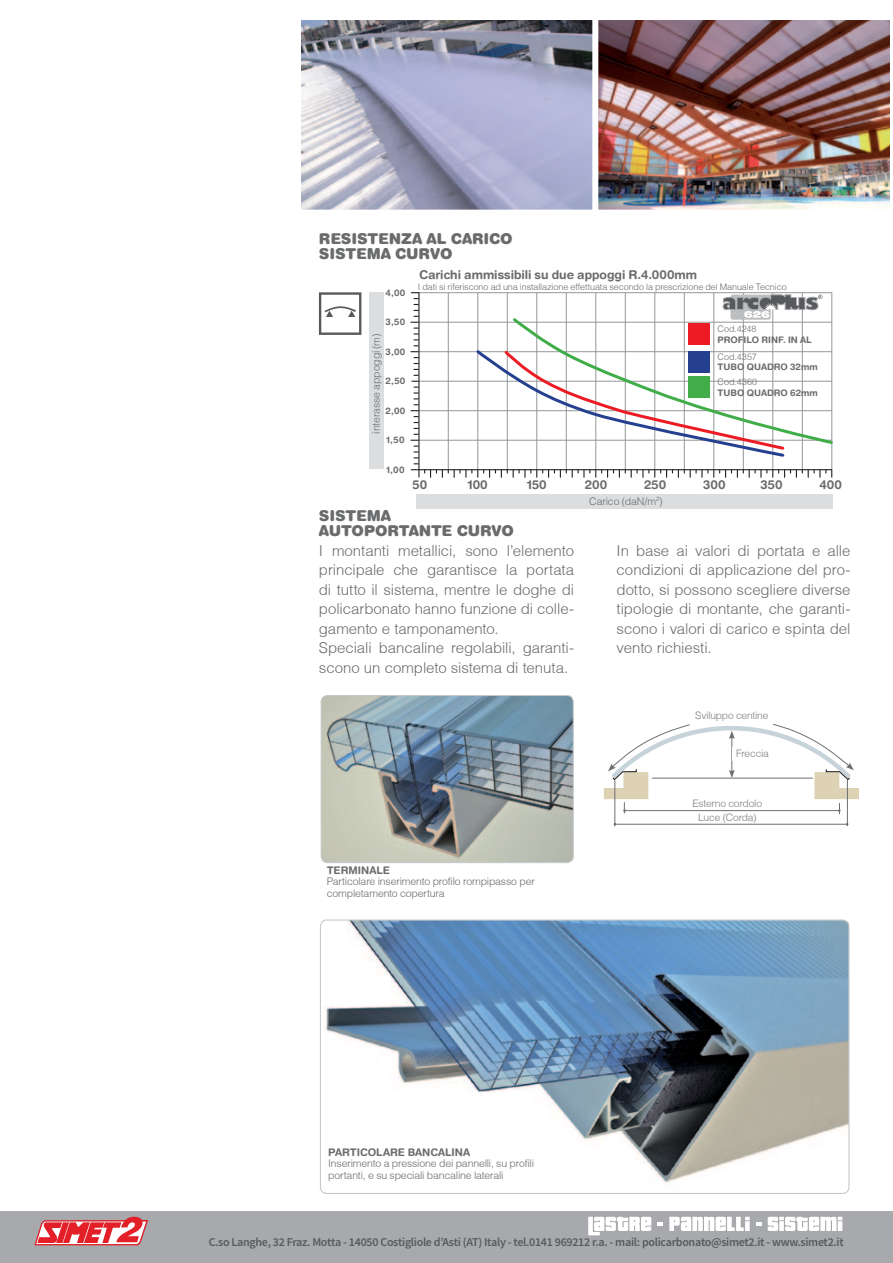
<style>
.page{position:relative;width:893px;height:1263px;background:#fff}
.page>*{position:absolute;margin:0;border:0;box-sizing:border-box;transform-origin:0 0}
.t1{font:300 15px/19.5px "Helvetica";letter-spacing:-.005em;color:#696b6d}
.t2{font:900 15px/15px "Helvetica Rounded";letter-spacing:-.02em;color:#696b6d}
.t3{font:700 12.3px "Helvetica Rounded";color:#696b6d}
.t4{font:700 12.15px "Helvetica Rounded";letter-spacing:-.005em;color:#696b6d}
.t5{font:600 12px "Source Sans Pro";letter-spacing:-.025em;color:#58595b}
.t6{font:300 10.5px/12px "Helvetica";letter-spacing:-.015em;color:#696b6d}
.t7{font:700 10.5px "Helvetica Rounded";color:#696b6d}
.t8{font:300 10.35px "Helvetica";letter-spacing:-.02em;color:#7b7d7f}
.t9{font:300 9px "Helvetica";letter-spacing:-.01em;color:#696b6d}
.t10{font:700 9px "Helvetica Rounded";letter-spacing:.005em;color:#696b6d}
</style>
<div class="page">
<hr style="left:419px;top:292px;width:412px;height:1px;background:#949698">
<hr style="left:419px;top:322px;width:412px;height:1px;background:#949698">
<hr style="left:419px;top:351px;width:412px;height:1px;background:#949698">
<hr style="left:419px;top:381px;width:412px;height:1px;background:#949698">
<hr style="left:419px;top:410px;width:412px;height:1px;background:#949698">
<hr style="left:419px;top:440px;width:412px;height:1px;background:#949698">
<hr style="left:831px;top:293px;width:1px;height:176px;background:#949698">
<hr style="left:448px;top:293px;width:1px;height:176px;background:#949698">
<hr style="left:418px;top:293px;width:1px;height:184px;background:#231f20">
<svg style="left:424px;top:470px;width:408px;height:7px"></svg>
<svg style="left:411px;top:292px;width:8px;height:172px"></svg>
<hr style="left:477px;top:293px;width:1px;height:176px;background:#949698">
<hr style="left:507px;top:293px;width:1px;height:176px;background:#949698">
<hr style="left:536px;top:293px;width:1px;height:176px;background:#949698">
<hr style="left:566px;top:293px;width:1px;height:176px;background:#949698">
<hr style="left:595px;top:293px;width:1px;height:176px;background:#949698">
<hr style="left:625px;top:293px;width:1px;height:176px;background:#949698">
<hr style="left:654px;top:293px;width:1px;height:176px;background:#949698">
<hr style="left:684px;top:293px;width:1px;height:176px;background:#949698">
<hr style="left:713px;top:293px;width:1px;height:176px;background:#949698">
<hr style="left:743px;top:293px;width:1px;height:176px;background:#949698">
<hr style="left:772px;top:293px;width:1px;height:176px;background:#949698">
<hr style="left:802px;top:293px;width:1px;height:176px;background:#949698">
<hr style="left:411px;top:469px;width:421px;height:1px;background:#231f20">
<div style="left:416px;top:494px;width:416px;height:15px;background:#dcddde"></div>
<div style="left:369px;top:292px;width:15px;height:177px;background:#dcddde"></div>
<svg style="left:319px;top:292px;width:42px;height:43px"></svg>
<img style="left:599px;top:21px;width:290px;height:188px">
<div style="left:595px;top:17px;width:298px;height:196px;border:3px solid #fff"></div>
<img style="left:302px;top:21px;width:289px;height:188px">
<div style="left:298px;top:17px;width:297px;height:196px;border:3px solid #fff"></div>
<img style="left:320px;top:921px;width:529px;height:272px">
<div style="left:320px;top:919px;width:529px;height:275px;border:1px solid #c7c9cb;border-radius:6px"></div>
<img style="left:321px;top:695px;width:251px;height:167px">
<div style="left:321px;top:695px;width:253px;height:168px;border:1px solid #c7c9cb;border-radius:6px"></div>
<hr style="left:847px;top:780px;width:1px;height:46px;background:#6d6f71">
<hr style="left:614px;top:780px;width:1px;height:46px;background:#6d6f71">
<hr style="left:615px;top:824px;width:232px;height:1px;background:#6d6f71">
<svg style="left:604px;top:724px;width:255px;height:90px"></svg>
<svg style="left:475px;top:294px;width:358px;height:164px"></svg>
<div style="left:732px;top:747px;width:41px;height:13px;background:#fff"></div>
<div style="left:0;top:1211px;width:893px;height:52px;background:#a7a9ac"></div>
<svg style="left:588px;top:1217px;width:63px;height:18px"></svg>
<svg style="left:657px;top:1222px;width:6px;height:3px"></svg>
<svg style="left:669px;top:1217px;width:81px;height:14px"></svg>
<svg style="left:756px;top:1222px;width:6px;height:3px"></svg>
<svg style="left:768px;top:1217px;width:74px;height:14px"></svg>
<svg style="left:34px;top:1217px;width:114px;height:28px"></svg>
<p class="t2" style="left:319px;top:231px;width:61px">RESISTENZ</p>
<p class="t2" style="left:412px;top:231px;width:71px">A AL CARICO</p>
<p class="t2" style="left:319px;top:246px;width:89px">SISTEMA CUR</p>
<p class="t2" style="left:430px;top:246px;width:23px">VO</p>
<p class="t10" style="left:386px;top:287px;width:21px">4,00</p>
<p class="t10" style="left:386px;top:316px;width:21px">3,50</p>
<p class="t10" style="left:386px;top:346px;width:21px">3,00</p>
<p class="t10" style="left:385px;top:375px;width:21px">2,50</p>
<p class="t10" style="left:385px;top:405px;width:21px">2,00</p>
<p class="t10" style="left:386px;top:435px;width:20px">1,50</p>
<p class="t10" style="left:386px;top:464px;width:20px">1,00</p>
<p class="t6" style="left:370px;top:434px;width:101px;rotate:-90deg">interasse appoggi (m)</p>
<p class="t4" style="left:419px;top:267px;width:280px">CARICHI AMMISSIBILI SU DUE APPOGGI R.4.000MM</p>
<p class="t9" style="left:418px;top:281px;width:370px">I dati si riferiscono ad una installazione effettuata secondo la prescrizione del Manuale Tecnico</p>
<p class="t9" style="left:718px;top:324px;width:40px">Cod.4248</p>
<p class="t10" style="left:718px;top:334px;width:7px">PROFILO</p>
<p class="t10" style="left:761px;top:334px;width:7px">RINF</p>
<p class="t10" style="left:783px;top:334px;width:30px">. IN AL</p>
<p class="t9" style="left:718px;top:351px;width:41px">Cod.4357</p>
<p class="t10" style="left:718px;top:362px;width:45px">TU BO QUADRO</p>
<p class="t10" style="left:790px;top:362px;width:29px">32MM</p>
<p class="t9" style="left:718px;top:376px;width:41px">Cod.4360</p>
<p class="t10" style="left:718px;top:387px;width:45px">TU BO QUADRO</p>
<p class="t10" style="left:790px;top:387px;width:29px">62MM</p>
<p class="t3" style="left:412px;top:477px;width:16px">50</p>
<p class="t3" style="left:468px;top:477px;width:21px">100</p>
<p class="t3" style="left:527px;top:477px;width:21px">150</p>
<p class="t3" style="left:585px;top:477px;width:24px">200</p>
<p class="t3" style="left:644px;top:477px;width:24px">250</p>
<p class="t3" style="left:703px;top:477px;width:24px">300</p>
<p class="t3" style="left:760px;top:477px;width:24px">350</p>
<p class="t3" style="left:819px;top:477px;width:24px">400</p>
<p class="t2" style="left:319px;top:508px;width:74px">SISTEMA<br>AUTOPORT</p>
<p class="t2" style="left:409px;top:523px;width:22px">ANTE</p>
<p class="t2" style="left:457px;top:523px;width:13px">CUR</p>
<p class="t2" style="left:491px;top:523px;width:23px">VO</p>
<p class="t1" style="left:319px;top:541px;width:257px">I montanti metallici, sono l’elemento principale che garantisce la portata di tutto il sistema, mentre le doghe di policarbonato hanno funzione di colle&shy;gamento e tamponamento.<br>Speciali bancaline regolabili, garanti&shy;scono un completo sistema di tenuta.</p>
<p class="t6" style="left:589px;top:495px;width:75px">Carico (daN/m<sup>2</sup>)</p>
<p class="t1" style="left:617px;top:541px;width:235px;text-align:justify">In base ai valori di portata e alle condizioni di applicazione del pro&shy;dotto, si possono scegliere diverse tipologie di montante, che garanti&shy;scono i valori di carico e spinta del vento richiesti.</p>
<p class="t8" style="left:695px;top:709px;width:75px">Sviluppo centine</p>
<p class="t8" style="left:736px;top:747px;width:34px">Freccia</p>
<p class="t8" style="left:692px;top:797px;width:71px">Esterno cordolo</p>
<p class="t8" style="left:698px;top:811px;width:60px">Luce (Corda)</p>
<p class="t7" style="left:327px;top:864px;width:8px">TERMINALE</p>
<p class="t6" style="left:327px;top:875px;width:210px">Particolare inserimento profilo rompipasso per completamento copertura</p>
<p class="t7" style="left:328px;top:1145px;width:15px">PARTICOLARE</p>
<p class="t7" style="left:408px;top:1145px;width:16px">BANCALINA</p>
<p class="t6" style="left:328px;top:1157px;width:207px">Inserimento a pressione dei pannelli, su profili portanti, e su speciali bancaline laterali</p>
<p class="t5" style="left:209px;top:1234px;width:636px">C.so Langhe, 32 Fraz. Motta - 14050 Costigliole d’Asti (AT) Italy - tel.0141 969212 r.a. - mail: policarbonato@simet2.it - www.simet2.it</p>
</div>
